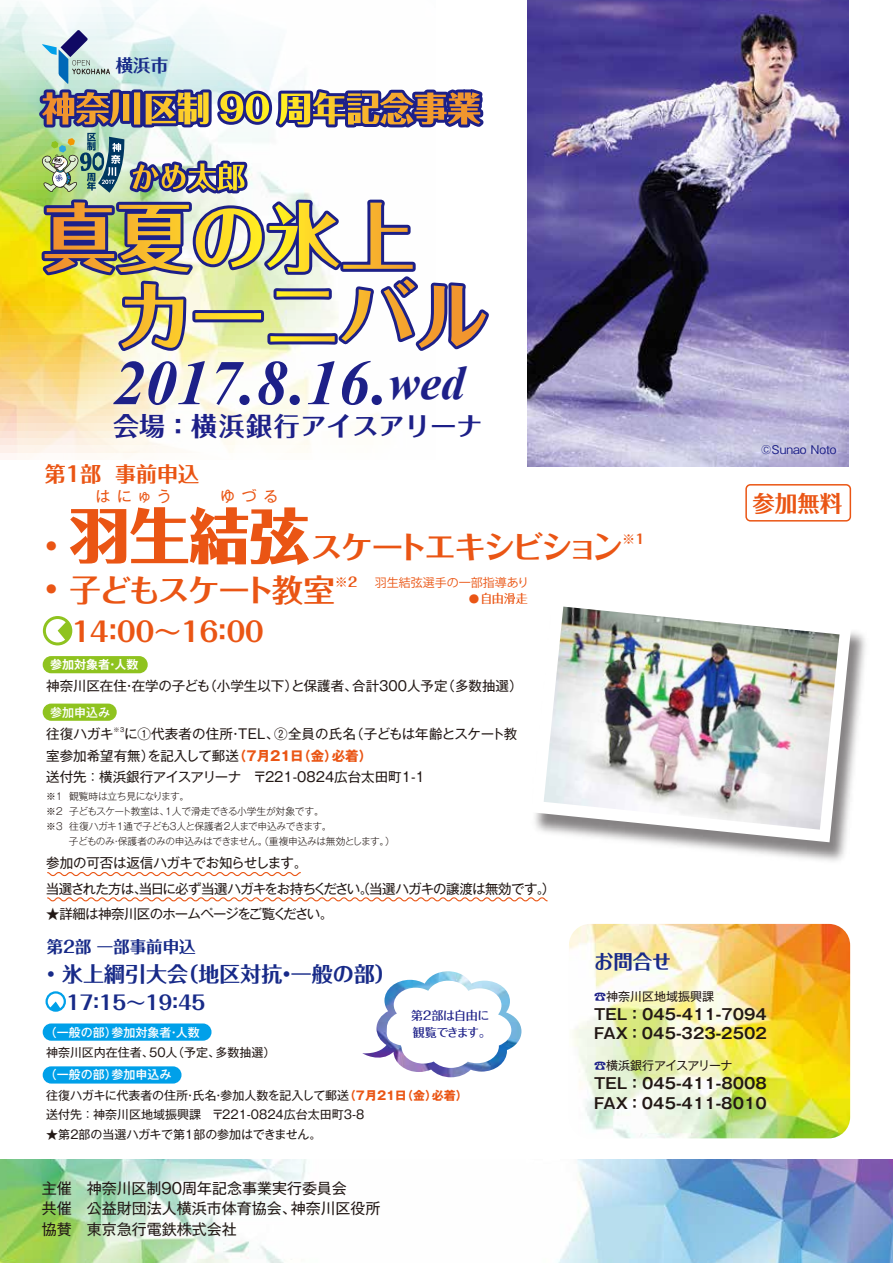
<style>
.page{position:relative;width:893px;height:1263px;background:#fff}
.page>*{position:absolute;margin:0;border:0;box-sizing:border-box;transform-origin:0 0}
.t1{font:italic 700 63.6px "Times New Roman";color:#1d2088}
.t2{font:700 34.5px "Folk Pro";color:#ea5514}
.t3{font:700 31.5px "Folk Pro";letter-spacing:-.09em;color:#ea5514}
.t4{font:700 31.5px "Folk Pro";letter-spacing:-.07em;color:#ea5514}
.t5{font:700 27px "Folk Pro";color:#ea5514}
.t6{font:700 25.95px "Folk Pro";color:#1d2088}
.t7{font:700 22.5px "Folk Pro";color:#ea5514}
.t8{font:700 21px "Folk Pro";color:#172a88}
.t9{font:700 21px "Folk Pro";color:#ea5514}
.t10{font:700 19.5px "Folk Pro";color:#172a88}
.t11{font:700 17.4px "Folk Pro";color:#172a88}
.t12{font:700 16.5px "Folk Pro";color:#172a88}
.t13{font:700 15px/19.2px "Gothic MB101 Pro De";color:#221815}
.t14{font:15px/20.7px "Gothic MB101 Pro";color:#221815}
.t15{font:15px "Gothic MB101 Pro";letter-spacing:.435em;color:#ea5514}
.t16{font:13.5px/22.2px "Gothic MB101 Pro";color:#221815}
.t17{font:13.5px/25.2px "Gothic MB101 Pro";letter-spacing:-.045em;color:#221815}
.t18{font:13.5px "Gothic MB101 Pro";letter-spacing:-.07em;color:#221815}
.t19{font:13.5px "Gothic MB101 Pro";letter-spacing:-.02em;color:#221815}
.t20{font:700 13.05px "Folk Pro";color:#ea5514}
.t21{font:12px/20.7px "Gothic MB101 Pro";color:#221815}
.t22{font:12px "Gothic MB101 Pro";letter-spacing:-.03em;color:#221815}
.t23{font:500 12px "Gothic MB101 Pro";color:#fff}
.t24{font:500 12px/17.7px "Folk Pro";letter-spacing:-.075em;color:#1d2088}
.t25{font:12px "Koz Go Pro";color:#ea5514}
.t26{font:500 12px "Gothic BBB Pro";color:#1d2088}
.t27{font:700 12px "Gothic MB101 Pro De";color:#fff}
.t28{font:500 12px "Folk Pro";color:#ea5514}
.t29{font:300 9.75px/15px "Gothic MB101 Pro";letter-spacing:-.035em;color:#221815}
.t30{font:6.15px "Gothic MB101 Pro";color:#221815}
.s1{font-size:47.7px}
.s2{font-size:34.5px}
.s3{font-weight:800;font-size:60px}
.s4{font-weight:700;color:#ea5514}
.s5{font-weight:500;color:#fff}
.s6{font-family:"Koz Go Pr 6 N";color:#1d2088}
</style>
<div class="page">
<img style="left:0;top:1160px;width:893px;height:103px">
<svg style="left:0;top:0;width:211px;height:457px"></svg>
<img style="left:527px;top:0;width:321px;height:466px">
<img style="left:569px;top:924px;width:281px;height:214px">
<div style="left:43px;top:1023px;width:169px;height:18px;background:#00a0e9;border-radius:9px"></div>
<div style="left:43px;top:1066px;width:139px;height:17px;background:#00a0e9;border-radius:9px"></div>
<img style="left:100px;top:355px;width:279px;height:99px">
<img style="left:646px;top:632px;width:220px;height:229px">
<svg style="left:535px;top:606px;width:316px;height:236px"></svg>
<img style="left:544px;top:607px;width:295px;height:223px">
<div style="left:43px;top:656px;width:105px;height:17px;background:#8fc31f;border-radius:9px"></div>
<div style="left:43px;top:704px;width:74px;height:17px;background:#8fc31f;border-radius:9px"></div>
<div style="left:43px;top:616px;width:29px;height:29px;border:3px solid #8fc31f;border-radius:50%"></div>
<svg style="left:58px;top:621px;width:14px;height:20px"></svg>
<div style="left:46px;top:991px;width:20px;height:21px;border:2px solid #00a0e9;border-radius:50%"></div>
<svg style="left:50px;top:1001px;width:11px;height:11px"></svg>
<img style="left:362px;top:971px;width:159px;height:106px">
<svg style="left:384px;top:981px;width:127px;height:87px"></svg>
<img style="left:34px;top:30px;width:455px;height:325px">
<svg style="left:47px;top:872px;width:254px;height:5px"></svg>
<svg style="left:47px;top:897px;width:501px;height:5px"></svg>
<div style="left:745px;top:484px;width:106px;height:38px;border:2px solid #ea5514;border-radius:4px"></div>
<p class="t11" style="left:116px;top:51px;width:54px">横浜市</p>
<h1 class="t1" style="left:113px;top:338px;width:354px">2017.8.16.<span class="s1">wed</span></h1>
<h3 class="t6" style="left:113px;top:404px;width:371px">会場：横浜銀行アイスアリーナ</h3>
<h3 class="t9" style="left:45px;top:456px;width:156px">第1部 事前申込</h3>
<h3 class="t3" style="left:34px;top:520px;width:591px"><span class="s2">・</span> <span class="s3">羽生結弦</span>スケートエキシビション</h3>
<p class="t26" style="left:761px;top:440px;width:77px">©Sunao Noto</p>
<p class="t15" style="left:95px;top:484px;width:78px">はにゅう</p>
<p class="t15" style="left:220px;top:484px;width:60px">ゆづる</p>
<h3 class="t7" style="left:752px;top:484px;width:91px">参加無料</h3>
<p class="t20" style="left:622px;top:527px;width:24px">※1</p>
<h3 class="t4" style="left:34px;top:563px;width:302px"><span class="s2">・</span> 子どもスケート教室</h3>
<p class="t20" style="left:335px;top:571px;width:24px">※2</p>
<h3 class="t5" style="left:45px;top:609px;width:221px">　14：00～16：00</h3>
<p class="t27" style="left:50px;top:655px;width:90px">参加対象者・人数</p>
<p class="t16" style="left:46px;top:673px;width:478px">神奈川区在住・在学の子ども（小学生以下）と保護者、合計300人予定（多数抽選）</p>
<p class="t23" style="left:50px;top:702px;width:61px">参加申込み</p>
<p class="t19" style="left:46px;top:722px;width:69px">往復ハガキ</p>
<p class="t30" style="left:114px;top:725px;width:13px">※３</p>
<p class="t25" style="left:375px;top:574px;width:156px">羽生結弦選手の一部指導あり</p>
<h2 class="t2" style="left:457px;top:570px;width:36px">・</h2>
<p class="t28" style="left:480px;top:589px;width:49px">自由滑走</p>
<p class="t16" style="left:46px;top:721px;width:473px;text-indent:78px">に①代表者の住所・TEL、②全員の氏名（子どもは年齢とスケート教室参加希望有無）を記入して郵送<span class="s4">（7月21日（金）必着）</span></p>
<p class="t16" style="left:46px;top:763px;width:380px">送付先 ：横浜銀行アイスアリーナ　〒221-0824広台太田町1-1</p>
<p class="t29" style="left:46px;top:787px;width:350px">※1 観覧時は立ち見になります。<br>※２ 子どもスケート教室は、1人で滑走できる小学生が対象です。<br>※３ 往復ハガキ1通で子ども3人と保護者2人まで申込みできます。<br>　　 子どものみ・保護者のみの申込みはできません。（重複申込みは無効とします。）</p>
<p class="t17" style="left:46px;top:849px;width:511px">参加の可否は返信ハガキでお知らせします。<br>当選された方は、当日に必ず当選ハガキをお持ちください。（当選ハガキの譲渡は無効です。）</p>
<p class="t18" style="left:46px;top:902px;width:289px">★詳細は神奈川区のホームページをご覧ください。</p>
<p class="t12" style="left:47px;top:933px;width:150px">第２部 一部事前申込</p>
<h3 class="t8" style="left:41px;top:956px;width:357px">・ 氷上綱引大会（地区対抗・一般の部）</h3>
<h3 class="t10" style="left:47px;top:986px;width:160px">　17：15～19：45</h3>
<p class="t23" style="left:45px;top:1022px;width:157px">（一般の部）参加対象者・人数</p>
<p class="t21" style="left:46px;top:1041px;width:231px">神奈川区内在住者、50人（予定、多数抽選）</p>
<p class="t21" style="left:45px;top:1063px;width:424px"><span class="s5">（一般の部）参加申込み<br></span>往復ハガキに代表者の住所・氏名・参加人数を記入して郵送<span class="s4">（7月21日（金）必着）</span></p>
<p class="t21" style="left:46px;top:1103px;width:320px">送付先 ：神奈川区地域振興課　〒221-0824広台太田町3-8</p>
<p class="t22" style="left:46px;top:1124px;width:277px">★第２部の当選ハガキで第１部の参加はできません。</p>
<p class="t24" style="left:411px;top:1004px;width:81px">第２部は自由に観覧できます。</p>
<p class="t14" style="left:42px;top:1175px;width:340px">主催　神奈川区制90周年記念事業実行委員会<br>共催　公益財団法人横浜市体育協会、神奈川区役所協賛　東京急行電鉄株式会社</p>
<h3 class="t10" style="left:594px;top:945px;width:79px">お問合せ</h3>
<p class="t21" style="left:594px;top:984px;width:121px"><span class="s6">☎</span>神奈川区地域振興課</p>
<p class="t13" style="left:594px;top:1002px;width:174px">TEL ： 045-411-7094<br>FAX： 045-323-2502</p>
<p class="t22" style="left:594px;top:1055px;width:140px"><span class="s6">☎</span>横浜銀行アイスアリーナ</p>
<p class="t13" style="left:594px;top:1072px;width:174px">TEL ： 045-411-8008<br>FAX： 045-411-8010</p>
</div>
